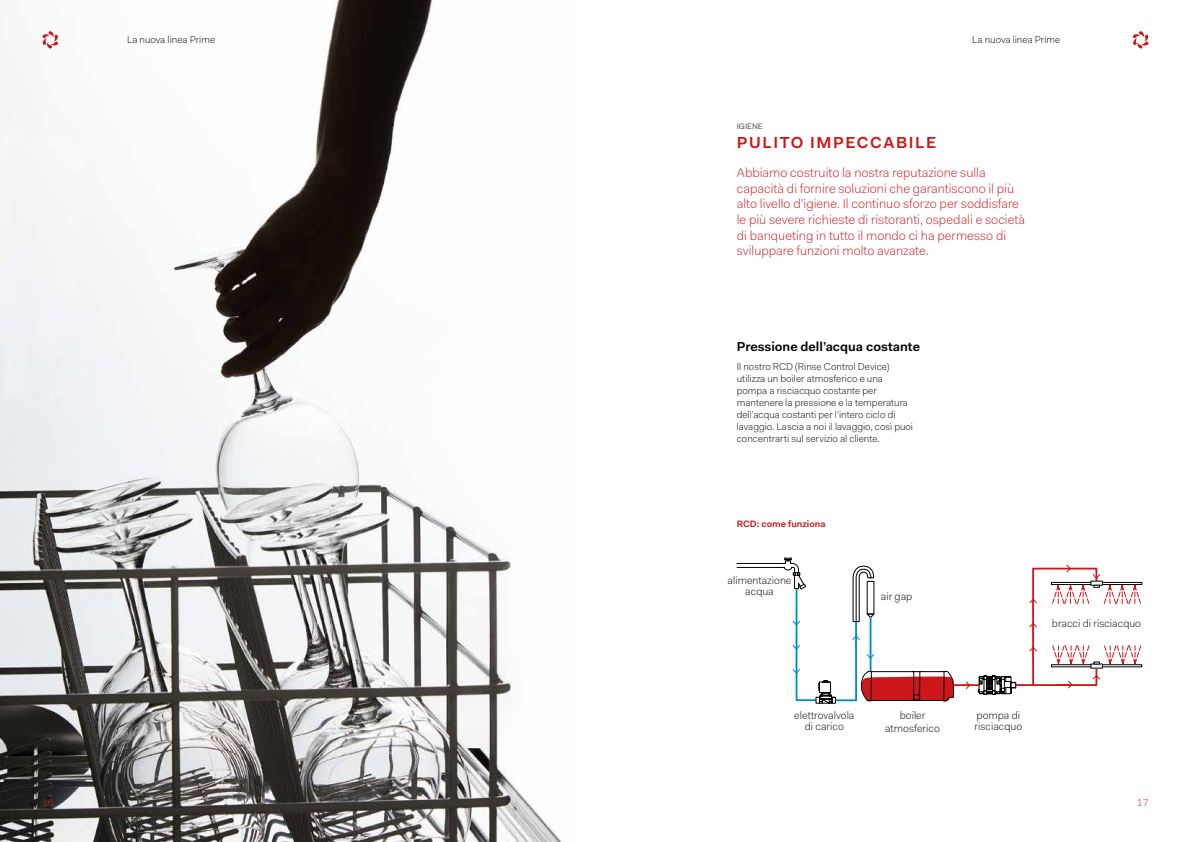
<style>
.page{position:relative;width:1191px;height:842px;background:#fff}
.page>*{position:absolute;margin:0;border:0;box-sizing:border-box;transform-origin:0 0}
.t1{font:600 16px "Fakt Pro";letter-spacing:.1em;color:#cd171a}
.t2{font:300 13px/15.6px "Fakt Pro";color:#cd171a}
.t3{font:600 13px "Fakt Pro";color:#000}
.t4{font:300 10.8px/11px "Fakt Pro";color:#000;text-align:center}
.t5{font:300 10px/12px "Fakt Pro";color:#000}
.t6{font:300 10px "Fakt Pro";color:#cd171a}
.t7{font:600 9.3px "Fakt Pro";color:#cd171a}
.t8{font:8px "Fakt Pro";color:#575756}
</style>
<div class="page">
<img style="left:0;top:0;width:563px;height:842px">
<div style="left:1051px;top:582px;width:91px;height:3px;border:1px solid #000"></div>
<div style="left:1051px;top:664px;width:91px;height:3px;border:1px solid #000"></div>
<svg style="left:736px;top:557px;width:405px;height:147px"></svg>
<svg style="left:43px;top:31px;width:15px;height:17px"></svg>
<svg style="left:1133px;top:31px;width:15px;height:17px"></svg>
<p class="t5" style="left:127px;top:34px;width:90px">La nuova linea Prime</p>
<p class="t5" style="left:972px;top:34px;width:90px">La nuova linea Prime</p>
<p class="t8" style="left:737px;top:121px;width:28px">IGIENE</p>
<h1 class="t1" style="left:737px;top:132px;width:201px">PULITO IMPECCABILE</h1>
<p class="t2" style="left:737px;top:165px;width:290px">Abbiamo costruito la nostra reputazione sulla capacità di fornire soluzioni che garantiscono il più alto livello d’igiene. Il continuo sforzo per soddisfare le più severe richieste di ristoranti, ospedali e società di banqueting in tutto il mondo ci ha permesso di sviluppare funzioni molto avanzate.</p>
<h2 class="t3" style="left:737px;top:338px;width:185px">Pressione dell’acqua costante</h2>
<p class="t5" style="left:737px;top:360px;width:178px">Il nostro RCD (Rinse Control Device) utilizza un boiler atmosferico e una pompa a risciacquo costante per mantenere la pressione e la temperatura dell’acqua costanti per l’intero ciclo di lavaggio. Lascia a noi il lavaggio, così puoi concentrarti sul servizio al cliente.</p>
<p class="t7" style="left:737px;top:517px;width:90px">RCD: come funziona</p>
<p class="t4" style="left:727px;top:574px;width:65px">alimentazione acqua</p>
<p class="t4" style="left:881px;top:590px;width:33px">air gap</p>
<p class="t4" style="left:1052px;top:618px;width:91px">bracci di risciacquo</p>
<p class="t4" style="left:794px;top:710px;width:62px">elettrovalvola di carico</p>
<p class="t4" style="left:885px;top:709px;width:56px;line-height:12.9px">boiler atmosferico</p>
<p class="t4" style="left:974px;top:710px;width:49px;text-align:left">pompa di risciacquo</p>
<p class="t6" style="left:42px;top:796px;width:13px">16</p>
<p class="t6" style="left:1137px;top:796px;width:13px">17</p>
</div>
